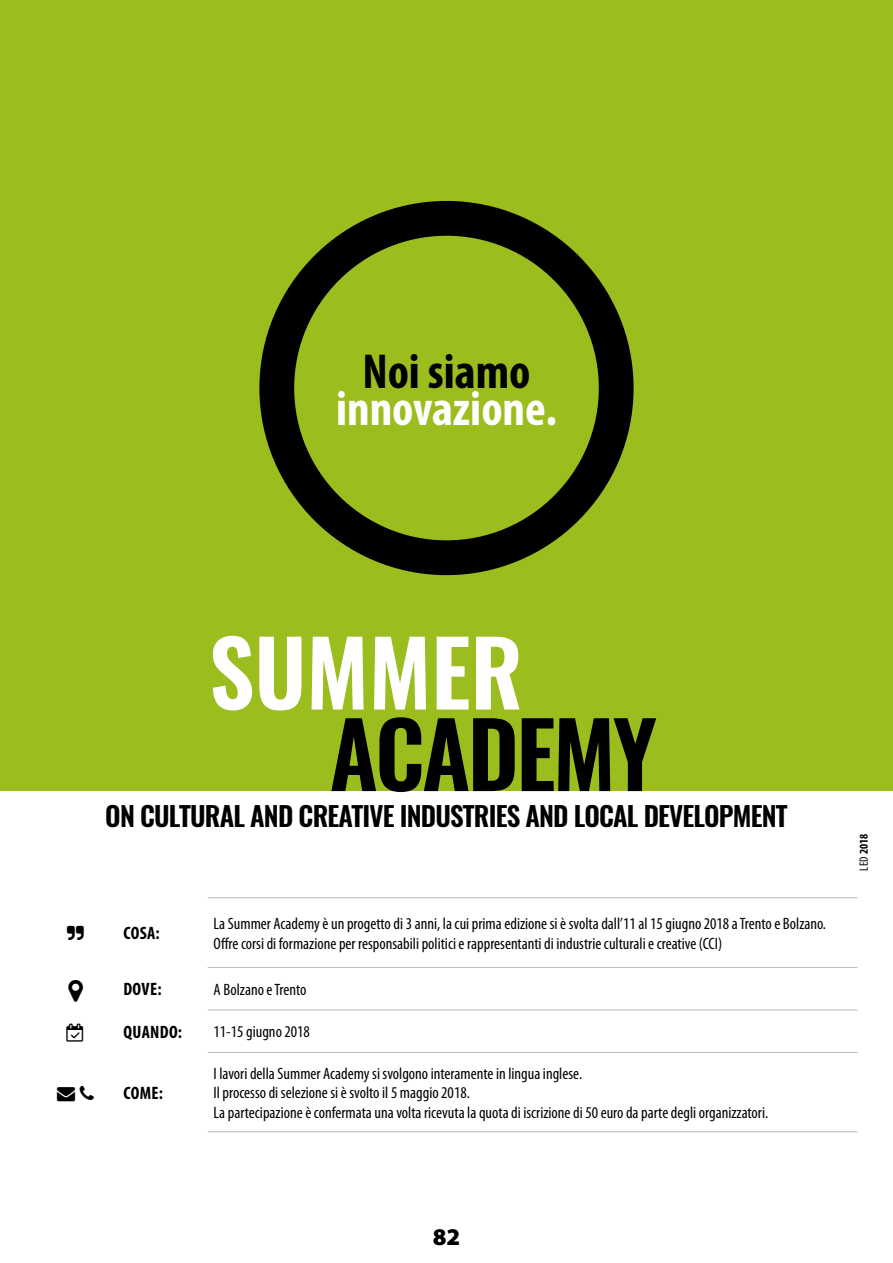
<style>
.page{position:relative;width:893px;height:1263px;background:#fff}
.page>*{position:absolute;margin:0;border:0;box-sizing:border-box;transform-origin:0 0}
.t1{font:600 90px "Oswald";letter-spacing:-.03em;color:#000}
.t2{font:600 90px "Oswald";color:#fff}
.t3{font:700 condensed 49.35px "Myriad Pro";color:#fff}
.t4{font:700 condensed 49.35px "Myriad Pro";color:#000}
.t5{font:600 27px "Oswald";letter-spacing:-.03em;color:#000}
.t6{font:900 24px "Myriad Pro";color:#000}
.t7{font:700 condensed 18px "Myriad Pro";letter-spacing:.02em;color:#000}
.t8{font:condensed 16.5px/19.8px "Myriad Pro";color:#000}
.t9{font:700 condensed 12px "Myriad Pro";color:#000}
.s1{font-weight:400}
</style>
<div class="page">
<div style="left:0;top:0;width:893px;height:791px;background:#9bbd1e"></div>
<hr style="left:208px;top:897px;width:649px;height:1px;background:#b9bbbc">
<hr style="left:208px;top:967px;width:649px;height:1px;background:#b9bbbc">
<hr style="left:208px;top:1009px;width:649px;height:1px;background:#b9bbbc">
<hr style="left:208px;top:1052px;width:649px;height:1px;background:#b9bbbc">
<hr style="left:208px;top:1131px;width:649px;height:1px;background:#b9bbbc">
<div style="left:259px;top:201px;width:375px;height:374px;border:35px solid #000;border-radius:50%"></div>
<h2 class="t4" style="left:362px;top:340px;width:170px">Noi siamo</h2>
<h2 class="t3" style="left:336px;top:378px;width:222px">innovazione.</h2>
<h1 class="t2" style="left:209px;top:610px;width:315px">SUMMER</h1>
<h1 class="t1" style="left:330px;top:692px;width:329px">ACADEMY</h1>
<h3 class="t5" style="left:105px;top:797px;width:684px">ON CULTURAL AND CREATIVE INDUSTRIES AND LOCAL DEVELOPMENT</h3>
<p class="t7" style="left:123px;top:922px;width:38px">COSA:</p>
<p class="t8" style="left:214px;top:913px;width:614px">La Summer Academy è un progetto di 3 anni, la cui prima edizione si è svolta dall’11 al 15 giugno 2018 a Trento e Bolzano.<br>Offre corsi di formazione per responsabili politici e rappresentanti di industrie culturali e creative (CCI)</p>
<p class="t7" style="left:123px;top:978px;width:40px">DOVE:</p>
<p class="t8" style="left:214px;top:979px;width:94px">A Bolzano e Trento</p>
<p class="t7" style="left:67px;top:1021px;width:117px">▼ QUANDO:</p>
<p class="t8" style="left:214px;top:1022px;width:98px">11-15 giugno 2018</p>
<p class="t7" style="left:123px;top:1081px;width:41px">COME:</p>
<p class="t8" style="left:214px;top:1063px;width:556px">I lavori della Summer Academy si svolgono interamente in lingua inglese.<br>Il processo di selezione si è svolto il 5 maggio 2018.<br>La partecipazione è confermata una volta ricevuta la quota di iscrizione di 50 euro da parte degli organizzatori.</p>
<p class="t9" style="left:856px;top:870px;width:38px;rotate:-90deg"><span class="s1">LED</span> 2018</p>
<h3 class="t6" style="left:433px;top:1224px;width:29px">82</h3>
</div>
